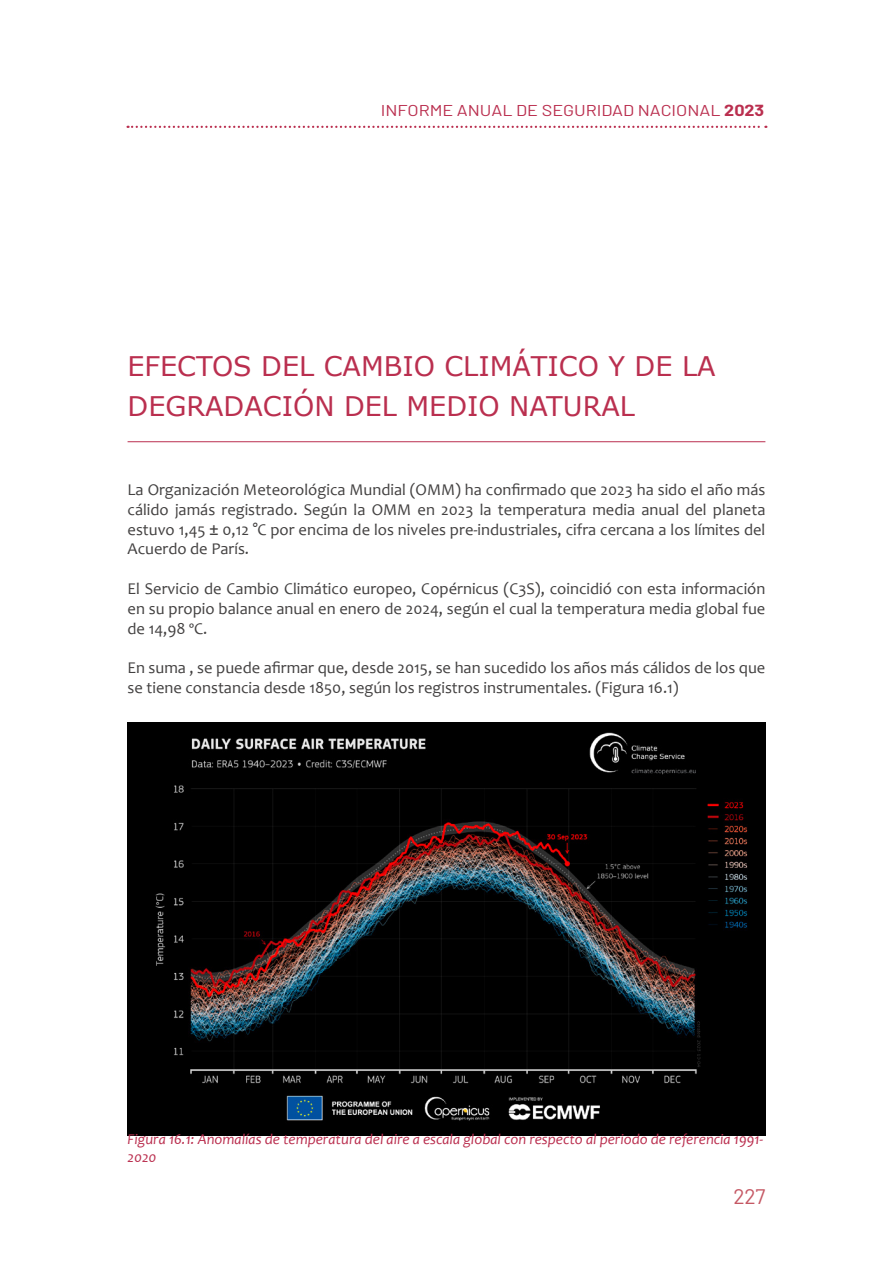
<style>
.page{position:relative;width:893px;height:1263px;background:#fff}
.page>*{position:absolute;margin:0;border:0;box-sizing:border-box;transform-origin:0 0}
.t1{font:27px/39.6px "Verdana";color:#ba2f4f}
.t2{font:21px "Barlow";color:#c55864}
.t3{font:16.5px/19.8px "Candara";color:#434141;text-align:justify}
.t4{font:15.6px "Barlow";color:#ba2f4f;scale:1.15 1}
.t5{font:italic 15px/18px "Candara";color:#ba2f4f}
.s1{font-weight:700}
.s2{font-family:"Arial"}
</style>
<div class="page">
<svg style="left:128px;top:126px;width:638px;height:2px"></svg>
<hr style="left:128px;top:441px;width:637px;height:1px;background:#ba2f4f">
<img style="left:128px;top:723px;width:637px;height:412px">
<p class="t4" style="left:381px;top:101px;width:335px">INFORME ANUAL DE SEGURIDAD NACIONAL <span class="s1">2023</span></p>
<h1 class="t1" style="left:128px;top:346px;width:589px">EFECTOS DEL CAMBIO CLIMÁTICO Y DE LA<br>DEGRADACIÓN DEL MEDIO NATURAL</h1>
<p class="t3" style="left:128px;top:480px;width:639px">La Organización Meteorológica Mundial (OMM) ha confirmado que 2023 ha sido el año más cálido jamás registrado. Según la OMM en 2023 la temperatura media anual del planeta estuvo 1,45 <span class="s2">±</span> 0,12 °C por encima de los niveles pre-industriales, cifra cercana a los límites del Acuerdo de París.</p>
<p class="t3" style="left:128px;top:579px;width:639px">El Servicio de Cambio Climático europeo, Copérnicus (C3S), coincidió con esta información en su propio balance anual en enero de 2024, según el cual la temperatura media global fue de 14,98 ºC.</p>
<p class="t3" style="left:128px;top:658px;width:639px">En suma , se puede afirmar que, desde 2015, se han sucedido los años más cálidos de los que se tiene constancia desde 1850, según los registros instrumentales. (Figura 16.1)</p>
<p class="t5" style="left:128px;top:1130px;width:637px">Figura 16.1: Anomalías de temperatura del aire a escala global con respecto al periodo de referencia 1991-<br>2020</p>
<p class="t2" style="left:733px;top:1183px;width:33px">227</p>
</div>
